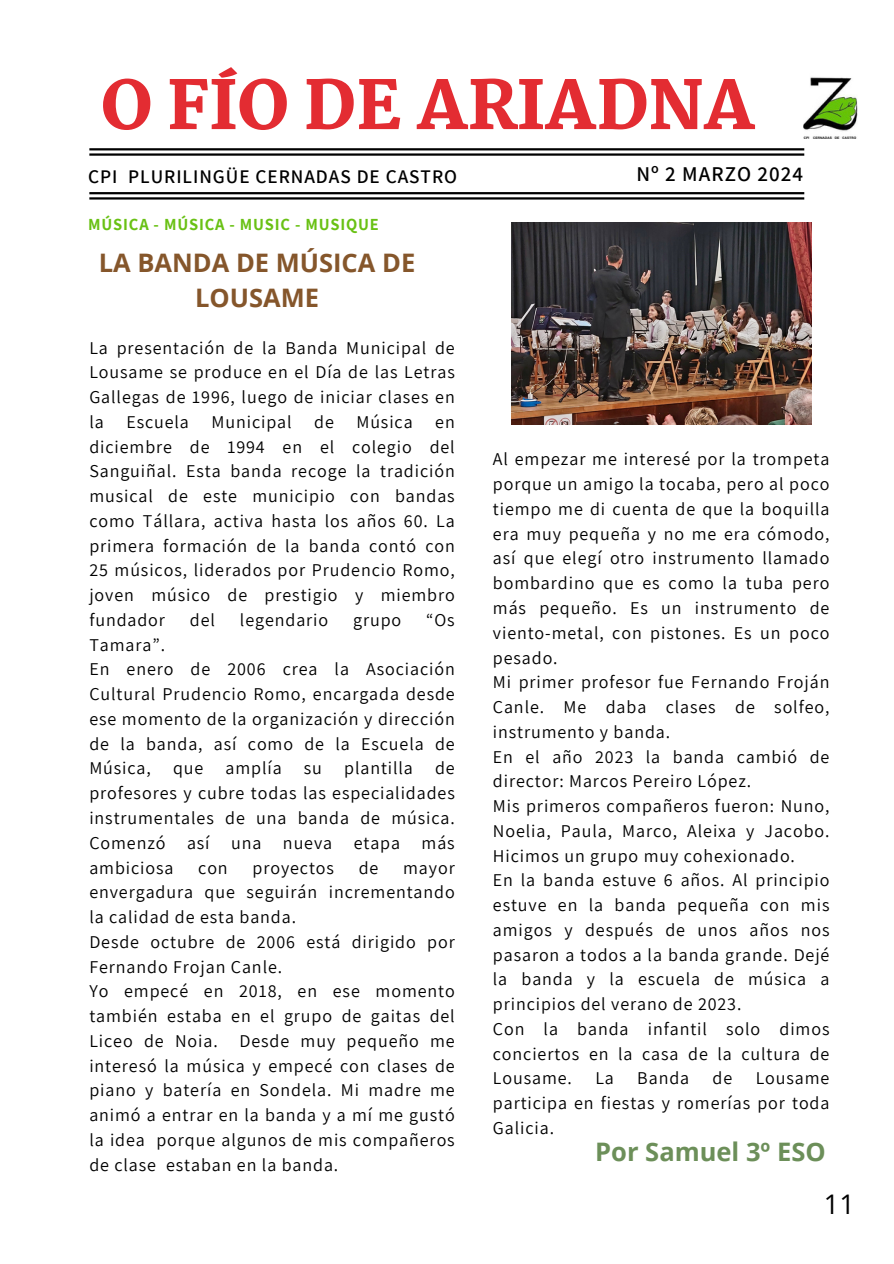
<style>
.page{position:relative;width:894px;height:1264px;background:#fff}
.page>*{position:absolute;margin:0;border:0;box-sizing:border-box;transform-origin:0 0}
.t1{font:800 66px "Martel";color:#e32c32}
.t2{font:27px "Open Sans";color:#000}
.t3{font:700 25.5px/34.8px "Open Sans";color:#85562b;text-align:center}
.t4{font:700 25.5px "Open Sans";color:#6c8f59}
.t5{font:600 21px "Assistant";letter-spacing:.05em;color:#000}
.t6{font:600 19.2px "Assistant";letter-spacing:.05em;color:#000}
.t7{font:18px/24.8px "Assistant";letter-spacing:.05em;color:#000;text-align:justify}
.t8{font:700 16.5px "Assistant";letter-spacing:.05em;color:#69c114}
</style>
<div class="page">
<img style="left:803px;top:77px;width:54px;height:62px">
<hr style="left:89px;top:197px;width:715px;height:2px;background:#000">
<hr style="left:89px;top:153px;width:715px;height:3px;background:#000">
<hr style="left:89px;top:192px;width:715px;height:2px;background:#000">
<hr style="left:89px;top:148px;width:715px;height:2px;background:#000">
<img style="left:511px;top:222px;width:300px;height:202px">
<h4 class="t1" style="left:101px;top:68px;width:655px">O FÍO DE ARIADNA</h4>
<h4 class="t6" style="left:88px;top:164px;width:370px">CPI PLURILINGÜE CERNADAS DE CASTRO</h4>
<h2 class="t5" style="left:636px;top:159px;width:168px">Nº 2 MARZO 2024</h2>
<p class="t8" style="left:88px;top:213px;width:292px">MÚSICA - MÚSICA - MUSIC - MUSIQUE</p>
<h3 class="t3" style="left:99px;top:245px;width:318px">LA BANDA DE MÚSICA DE<br>LOUSAME</h3>
<p class="t7" style="left:89px;top:334px;width:367px">La presentación de la Banda Municipal de Lousame se produce en el Día de las Letras Gallegas de 1996, luego de iniciar clases en la</p>
<p class="t7" style="left:126px;top:409px;width:64px">Escuela</p>
<p class="t7" style="left:211px;top:409px;width:82px">Municipal</p>
<p class="t7" style="left:314px;top:409px;width:21px">de</p>
<p class="t7" style="left:356px;top:409px;width:58px">Música</p>
<p class="t7" style="left:89px;top:409px;width:367px;text-indent:346px">en diciembre de 1994 en el colegio del Sanguiñal. Esta banda recoge la tradición musical de este municipio con bandas como Tállara, activa hasta los años 60. La primera formación de la banda contó con 25 músicos, liderados por Prudencio Romo, joven músico de prestigio y miembro fundador</p>
<p class="t7" style="left:190px;top:607px;width:27px">del</p>
<p class="t7" style="left:240px;top:607px;width:90px">legendario</p>
<p class="t7" style="left:353px;top:607px;width:50px">grupo</p>
<p class="t7" style="left:426px;top:607px;width:30px">“Os</p>
<p class="t7" style="left:89px;top:631px;width:77px">Tamara”.</p>
<p class="t7" style="left:89px;top:656px;width:367px">En enero de 2006 crea la Asociación Cultural Prudencio Romo, encargada desde ese momento de la organización y dirección de la banda, así como de la Escuela de Música, que amplía su plantilla de profesores y cubre todas las especialidades instrumentales de una banda de música.<br>Comenzó así una nueva etapa más ambiciosa</p>
<p class="t7" style="left:198px;top:854px;width:31px">con</p>
<p class="t7" style="left:252px;top:854px;width:83px">proyectos</p>
<p class="t7" style="left:358px;top:854px;width:21px">de</p>
<p class="t7" style="left:89px;top:854px;width:367px;text-indent:314px">mayor envergadura que seguirán incrementando la calidad de esta banda.</p>
<p class="t7" style="left:89px;top:928px;width:367px">Desde octubre de 2006 está dirigido por<br>Fernando Frojan Canle.</p>
<p class="t7" style="left:89px;top:978px;width:367px">Yo empecé en 2018, en ese momento también estaba en el grupo de gaitas del Liceo de Noia. Desde muy pequeño me interesó la música y empecé con clases de piano y batería en Sondela. Mi madre me animó a entrar en la banda y a mí me gustó la idea porque algunos de mis compañeros de clase estaban en la banda.</p>
<p class="t7" style="left:492px;top:446px;width:338px">Al empezar me interesé por la trompeta porque un amigo la tocaba, pero al poco tiempo me di cuenta de que la boquilla era muy pequeña y no me era cómodo, así que elegí otro instrumento llamado bombardino que es como la tuba pero más pequeño. Es un instrumento de viento-metal, con pistones. Es un poco pesado.</p>
<p class="t7" style="left:492px;top:669px;width:338px">Mi primer profesor fue Fernando Froján Canle. Me daba clases de solfeo, instrumento y banda.</p>
<p class="t7" style="left:492px;top:743px;width:338px">En el año 2023 la banda cambió de director: Marcos Pereiro López.</p>
<p class="t7" style="left:492px;top:793px;width:338px">Mis primeros compañeros fueron: Nuno, Noelia, Paula, Marco, Aleixa y Jacobo.<br>Hicimos un grupo muy cohexionado.</p>
<p class="t7" style="left:492px;top:867px;width:338px">En la banda estuve 6 años. Al principio estuve en la banda pequeña con mis amigos y después de unos años nos pasaron a todos a la banda grande. Dejé la banda y la escuela de música a principios del verano de 2023.</p>
<p class="t7" style="left:492px;top:1015px;width:338px">Con la banda infantil solo dimos conciertos en la casa de la cultura de Lousame.</p>
<p class="t7" style="left:595px;top:1065px;width:20px">La</p>
<p class="t7" style="left:637px;top:1065px;width:53px">Banda</p>
<p class="t7" style="left:712px;top:1065px;width:21px">de</p>
<p class="t7" style="left:492px;top:1065px;width:338px;text-indent:263px">Lousame participa en fiestas y romerías por toda Galicia.</p>
<p class="t4" style="left:595px;top:1133px;width:232px">Por Samuel 3º ESO</p>
<h5 class="t2" style="left:823px;top:1184px;width:32px">11</h5>
</div>
